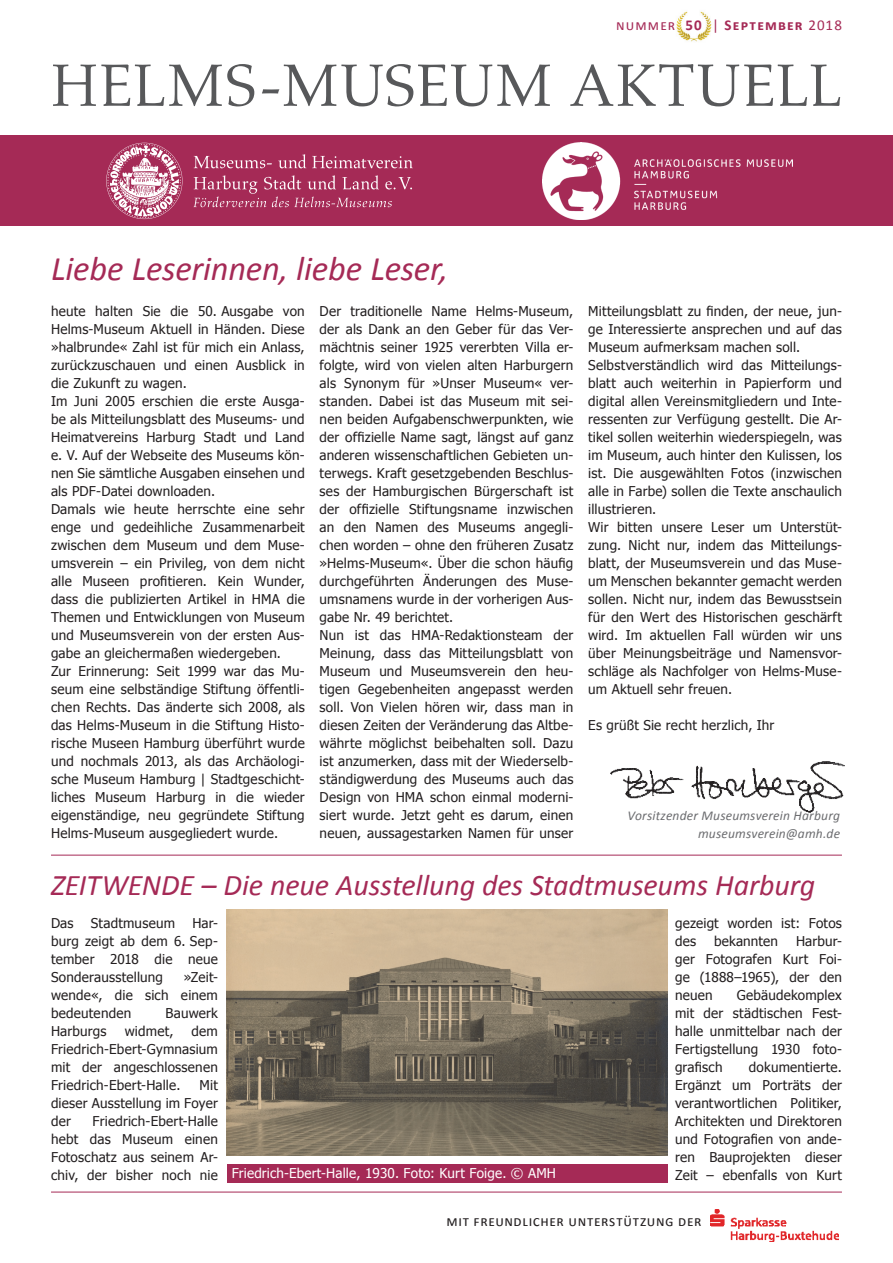
<style>
.page{position:relative;width:893px;height:1263px;background:#fff}
.page>*{position:absolute;margin:0;border:0;box-sizing:border-box;transform-origin:0 0}
.t1{font:italic 34.5px "Calibri";letter-spacing:-.005em;color:#a52a56}
.t2{font:italic 30px "Calibri";letter-spacing:-.005em;color:#a52a56}
.t3{font:15px "Calibri";letter-spacing:.04em;color:#231f20}
.t4{font:15px "Calibri";letter-spacing:.075em;color:#a52a56}
.t5{font:13.5px/18px "Tahoma";letter-spacing:.015em;color:#231f20;text-align:justify}
.t6{font:italic 13.5px/18px "Calibri";letter-spacing:.015em;color:#6c6d70;text-align:right}
.t7{font:13.5px "Tahoma";letter-spacing:.01em;color:#fff}
.s1{font-weight:700}
</style>
<div class="page">
<img style="left:676px;top:11px;width:36px;height:31px">
<div style="left:0;top:136px;width:893px;height:90px;background:#a52a56"></div>
<svg style="left:106px;top:143px;width:76px;height:76px"></svg>
<svg style="left:194px;top:156px;width:78px;height:12px"></svg>
<svg style="left:278px;top:154px;width:28px;height:14px"></svg>
<svg style="left:312px;top:156px;width:101px;height:12px"></svg>
<svg style="left:194px;top:175px;width:218px;height:32px"></svg>
<svg style="left:53px;top:64px;width:787px;height:42px"></svg>
<hr style="left:51px;top:855px;width:791px;height:1px;background:#a52a56">
<hr style="left:51px;top:1192px;width:791px;height:1px;background:#a52a56">
<img style="left:227px;top:910px;width:440px;height:246px">
<div style="left:227px;top:1164px;width:441px;height:18px;background:#a52a56"></div>
<img style="left:710px;top:1209px;width:129px;height:32px">
<img style="left:610px;top:761px;width:235px;height:52px">
<img style="left:543px;top:142px;width:250px;height:78px">
<p class="t4" style="left:616px;top:15px;width:227px">nummer <span class="s1">50</span> | <span class="s1">September</span> 2018</p>
<p class="t1" style="left:51px;top:245px;width:399px">Liebe Leserinnen, liebe Leser,</p>
<p class="t5" style="left:51px;top:301px;width:255px;text-align:left">heute halten Sie die 50. Ausgabe von Helms-Museum Aktuell in Händen. Diese »halbrunde« Zahl ist für mich ein Anlass, zurückzuschauen und einen Ausblick in die Zukunft zu wagen.<br>Im Juni 2005 erschien die erste Ausga&shy;be als Mitteilungsblatt des Museums- und Heimatvereins Harburg Stadt und Land e. V. Auf der Webseite des Museums kön&shy;nen Sie sämtliche Ausgaben einsehen und als PDF-Datei downloaden.<br>Damals wie heute herrschte eine sehr enge und gedeihliche Zusammenarbeit zwischen dem Museum und dem Muse&shy;umsverein – ein Privileg, von dem nicht alle Museen profitieren. Kein Wunder, dass die publizierten Artikel in HMA die Themen und Entwicklungen von Museum und Museumsverein von der ersten Aus&shy;gabe an gleichermaßen wiedergeben.<br>Zur Erinnerung: Seit 1999 war das Mu&shy;seum eine selbständige Stiftung öffentli&shy;chen Rechts. Das änderte sich 2008, als das Helms-Museum in die Stiftung Histo&shy;rische Museen Hamburg überführt wurde und nochmals 2013, als das Archäologi&shy;sche Museum Hamburg | Stadtgeschicht&shy;liches Museum Harburg in die wieder eigenständige, neu gegründete Stiftung Helms-Museum ausgegliedert wurde.</p>
<p class="t5" style="left:320px;top:301px;width:255px;text-align:left">Der traditionelle Name Helms-Museum, der als Dank an den Geber für das Ver&shy;mächtnis seiner 1925 vererbten Villa er&shy;folgte, wird von vielen alten Harburgern als Synonym für »Unser Museum« ver&shy;standen. Dabei ist das Museum mit sei&shy;nen beiden Aufgabenschwerpunkten, wie der offizielle Name sagt, längst auf ganz anderen wissenschaftlichen Gebieten un&shy;terwegs. Kraft gesetzgebenden Beschlus&shy;ses der Hamburgischen Bürgerschaft ist der offizielle Stiftungsname inzwischen an den Namen des Museums angegli&shy;chen worden – ohne den früheren Zusatz »Helms-Museum«. Über die schon häufig durchgeführten Änderungen des Muse&shy;umsnamens wurde in der vorherigen Aus&shy;gabe Nr. 49 berichtet.<br>Nun ist das HMA-Redaktionsteam der Meinung, dass das Mitteilungsblatt von Museum und Museumsverein den heu&shy;tigen Gegebenheiten angepasst werden soll. Von Vielen hören wir, dass man in diesen Zeiten der Veränderung das Altbe&shy;währte möglichst beibehalten soll. Dazu ist anzumerken, dass mit der Wiederselb&shy;ständigwerdung des Museums auch das Design von HMA schon einmal moderni&shy;siert wurde. Jetzt geht es darum, einen neuen, aussagestarken Namen für unser</p>
<p class="t5" style="left:588px;top:301px;width:255px;text-align:left">Mitteilungsblatt zu finden, der neue, jun&shy;ge Interessierte ansprechen und auf das Museum aufmerksam machen soll.<br>Selbstverständlich wird das Mitteilungs&shy;blatt auch weiterhin in Papierform und digital allen Vereinsmitgliedern und Inte&shy;ressenten zur Verfügung gestellt. Die Ar&shy;tikel sollen weiterhin wiederspiegeln, was im Museum, auch hinter den Kulissen, los ist. Die ausgewählten Fotos (inzwischen alle in Farbe) sollen die Texte anschaulich illustrieren.<br>Wir bitten unsere Leser um Unterstüt&shy;zung. Nicht nur, indem das Mitteilungs&shy;blatt, der Museumsverein und das Muse&shy;um Menschen bekannter gemacht werden sollen. Nicht nur, indem das Bewusstsein für den Wert des Historischen geschärft wird. Im aktuellen Fall würden wir uns über Meinungsbeiträge und Namensvor&shy;schläge als Nachfolger von Helms-Muse&shy;um Aktuell sehr freuen.</p>
<p class="t5" style="left:588px;top:715px;width:188px">Es grüßt Sie recht herzlich, Ihr</p>
<p class="t6" style="left:627px;top:806px;width:214px">Vorsitzender Museumsverein Harburg museumsverein@amh.de</p>
<p class="t2" style="left:51px;top:865px;width:766px">ZEITWENDE – Die neue Ausstellung des Stadtmuseums Harburg</p>
<p class="t5" style="left:51px;top:913px;width:24px">Das</p>
<p class="t5" style="left:91px;top:913px;width:86px">Stadtmuseum</p>
<p class="t5" style="left:51px;top:913px;width:168px;text-indent:141px">Har&shy;burg zeigt ab dem 6. Sep&shy;tember 2018 die neue Sonderausstellung</p>
<p class="t5" style="left:51px;top:967px;width:168px;text-indent:133px">»Zeit&shy;wende«, die sich einem bedeutenden</p>
<p class="t5" style="left:166px;top:1003px;width:54px">Bauwerk</p>
<p class="t5" style="left:51px;top:1021px;width:168px;text-indent:141px">dem Friedrich-Ebert-Gymnasium mit der angeschlossenen Friedrich-Ebert-Halle.</p>
<p class="t5" style="left:51px;top:1021px;width:57px">Harburgs</p>
<p class="t5" style="left:125px;top:1021px;width:50px">widmet,</p>
<p class="t5" style="left:51px;top:1075px;width:168px;text-indent:149px">Mit dieser Ausstellung im Foyer der</p>
<p class="t5" style="left:51px;top:1111px;width:168px;text-indent:42px">Friedrich-Ebert-Halle hebt das Museum einen Fotoschatz aus seinem Ar&shy;chiv, der bisher noch nie</p>
<p class="t5" style="left:675px;top:913px;width:168px">gezeigt worden ist: Fotos des</p>
<p class="t5" style="left:675px;top:931px;width:168px;text-indent:121px">Harbur&shy;ger Fotografen Kurt Foi&shy;ge (1888–1965), der den neuen</p>
<p class="t5" style="left:714px;top:931px;width:66px">bekannten</p>
<p class="t5" style="left:675px;top:985px;width:168px;text-indent:62px">Gebäudekomplex mit der städtischen Fest&shy;halle unmittelbar nach der Fertigstellung 1930 foto&shy;grafisch</p>
<p class="t5" style="left:675px;top:1057px;width:168px;text-indent:74px">dokumentierte.<br>Ergänzt um Porträts der verantwortlichen Politiker, Architekten und Direktoren und Fotografien von ande&shy;ren Bauprojekten dieser Zeit – ebenfalls von Kurt</p>
<p class="t7" style="left:232px;top:1163px;width:326px">Friedrich-Ebert-Halle, 1930. Foto: Kurt Foige. © AMH</p>
<p class="t3" style="left:446px;top:1211px;width:256px">mit freundlicher unterstützung der</p>
</div>
